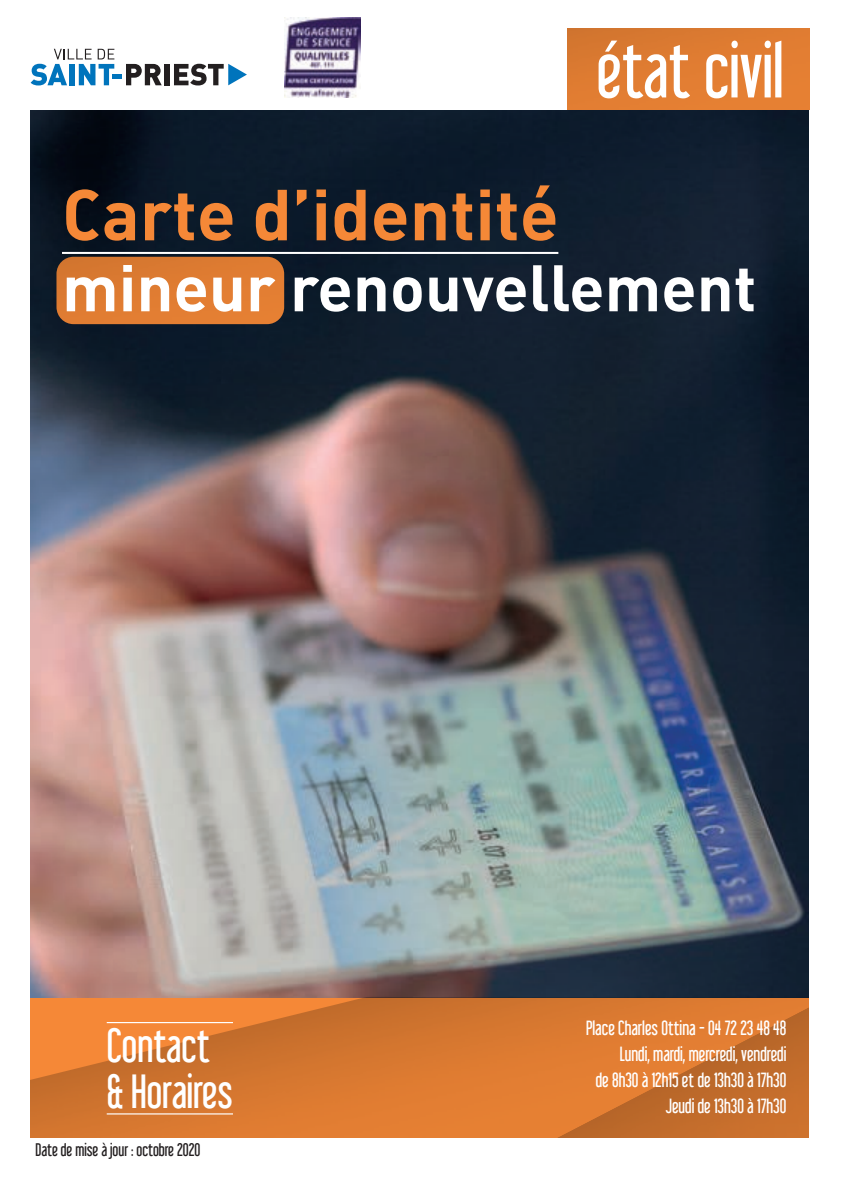
<style>
.page{position:relative;width:841px;height:1193px;background:#fff}
.page>*{position:absolute;margin:0;border:0;box-sizing:border-box;transform-origin:0 0}
.t1{font:700 71px "DIN";color:#f58837}
.t2{font:69.8px "Libel Suit";color:#fff}
.t3{font:700 64.6px "DIN";color:#fff}
.t4{font:42px/46.8px "Libel Suit";color:#fff}
.t5{font:18px/26px "Libel Suit";color:#fff;text-align:right}
.t6{font:16px "Libel Suit";color:#231f20}
</style>
<div class="page">
<img style="left:30px;top:110px;width:779px;height:887px">
<svg style="left:56px;top:257px;width:228px;height:67px;background:#da7931"></svg>
<hr style="left:62px;top:252px;width:496px;height:2px;background:#fff">
<svg style="left:30px;top:997px;width:779px;height:139px;background:#d77830"></svg>
<svg style="left:567px;top:28px;width:242px;height:82px;background:#df7c31"></svg>
<hr style="left:107px;top:1021px;width:126px;height:1px;background:#fff">
<hr style="left:107px;top:1113px;width:126px;height:1px;background:#fff">
<div style="left:112px;top:74px;width:10px;height:5px;background:#0074bc"></div>
<svg style="left:126px;top:64px;width:36px;height:21px"></svg>
<div style="left:164px;top:64px;width:6px;height:21px;background:#231f20"></div>
<svg style="left:174px;top:64px;width:73px;height:21px"></svg>
<svg style="left:31px;top:49px;width:83px;height:36px"></svg>
<img style="left:285px;top:18px;width:75px;height:79px">
<h2 class="t2" style="left:596px;top:28px;width:189px">état civil</h2>
<h1 class="t1" style="left:62px;top:168px;width:498px">Carte d’identité</h1>
<h3 class="t3" style="left:62px;top:246px;width:695px">mineur renouvellement</h3>
<h3 class="t4" style="left:107px;top:1021px;width:127px">Contact &amp; Horaires</h3>
<p class="t6" style="left:35px;top:1140px;width:166px">Date de mise à jour : octobre 2020</p>
<p class="t5" style="left:586px;top:1015px;width:202px">Place Charles Ottina - 04 72 23 48 48<br>Lundi, mardi, mercredi, vendredi<br>de 8h30 à 12h15 et de 13h30 à 17h30<br>Jeudi de 13h30 à 17h30</p>
</div>
